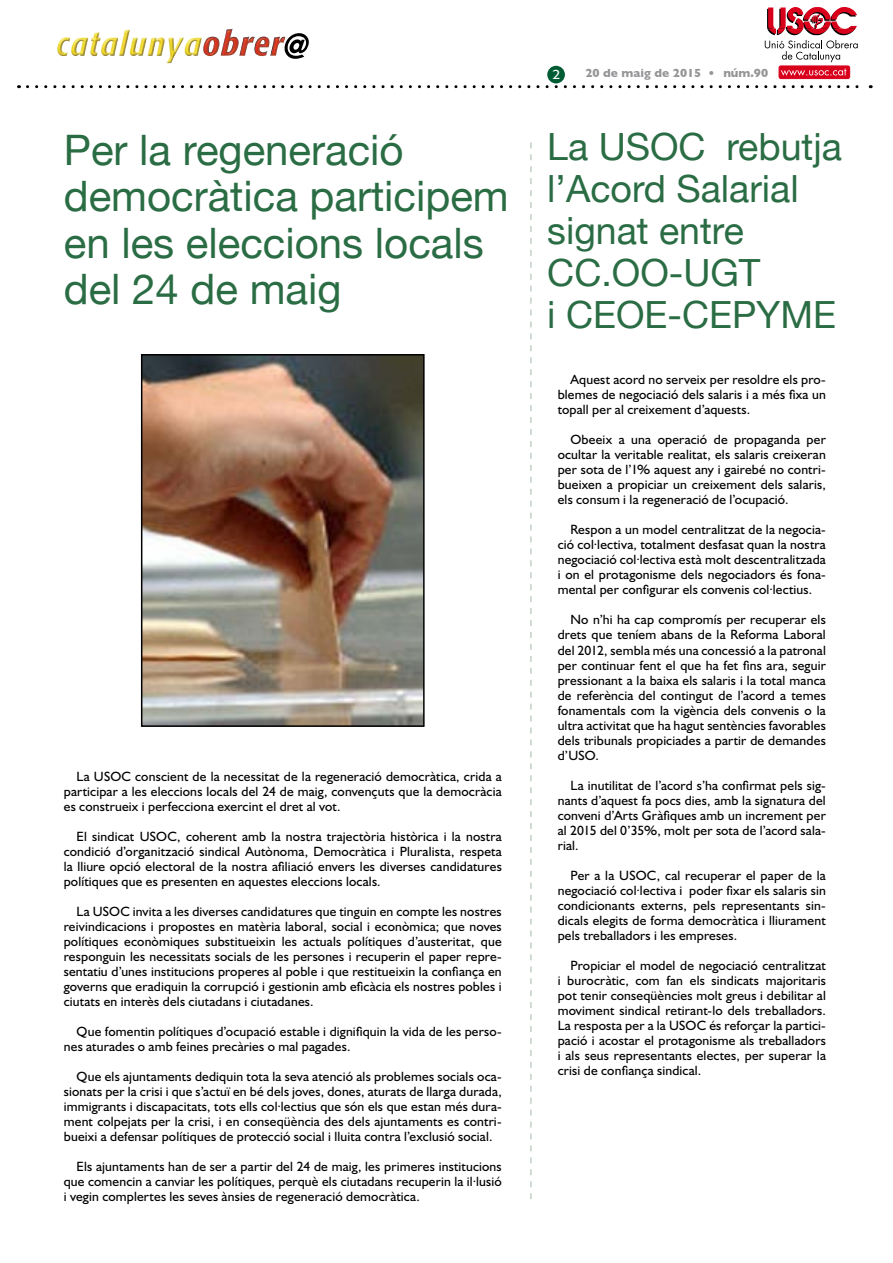
<style>
.page{position:relative;width:893px;height:1263px;background:#fff}
.page>*{position:absolute;margin:0;border:0;box-sizing:border-box;transform-origin:0 0}
.t1{font:42px/46.5px "Helvetica Neue";color:#2a6c43}
.t2{font:37.5px/42px "Helvetica Neue";color:#2a6c43}
.t3{font:13.5px/15px "Humanist 521 BT";letter-spacing:.015em;color:#000;text-align:justify}
.t4{font:13.5px "Formata";color:#fff}
.t5{font:700 12px "Gill Sans";color:#949597}
</style>
<div class="page">
<img style="left:203px;top:29px;width:81px;height:27px">
<svg style="left:284px;top:33px;width:25px;height:26px"></svg>
<img style="left:57px;top:29px;width:128px;height:34px">
<div style="left:548px;top:67px;width:16px;height:16px;background:#005c32;border-radius:50%"></div>
<div style="left:547px;top:66px;width:18px;height:17px;border:2px solid #005c32;border-radius:50%"></div>
<svg style="left:765px;top:7px;width:93px;height:55px"></svg>
<div style="left:779px;top:66px;width:71px;height:13px;background:#d9001c;border-radius:2px"></div>
<div style="left:779px;top:66px;width:71px;height:13px;border:1px solid #d9001c;border-radius:2px"></div>
<svg style="left:781px;top:69px;width:65px;height:7px"></svg>
<svg style="left:27px;top:85px;width:844px;height:3px"></svg>
<svg style="left:530px;top:142px;width:2px;height:1057px"></svg>
<img style="left:143px;top:356px;width:280px;height:369px">
<div style="left:141px;top:354px;width:284px;height:373px;border:1px solid #000"></div>
<h1 class="t1" style="left:64px;top:126px;width:446px">Per la regeneració democràtica participem en les eleccions locals del 24 de maig</h1>
<p class="t3" style="left:64px;top:768px;width:439px;text-indent:13px">La USOC conscient de la necessitat de la regeneració democràtica, crida a participar a les eleccions locals del 24 de maig, convençuts que la democràcia es construeix i perfecciona exercint el dret al vot.</p>
<p class="t3" style="left:64px;top:828px;width:440px;text-indent:13px">El sindicat USOC, coherent amb la nostra trajectòria històrica i la nostra condició d’organització sindical Autònoma, Democràtica i Pluralista, respeta la lliure opció electoral de la nostra afiliació envers les diverses candidatures polítiques que es presenten en aquestes eleccions locals.</p>
<p class="t3" style="left:64px;top:903px;width:439px;text-indent:13px">La USOC invita a les diverses candidatures que tinguin en compte les nostres reivindicacions i propostes en matèria laboral, social i econòmica; que noves polítiques econòmiques substitueixin les actuals polítiques d’austeritat, que responguin les necessitats socials de les persones i recuperin el paper repre&shy;sentatiu d’unes institucions properes al poble i que restitueixin la confiança en governs que eradiquin la corrupció i gestionin amb eficàcia els nostres pobles i ciutats en interès dels ciutadans i ciutadanes.</p>
<p class="t3" style="left:64px;top:1023px;width:439px;text-indent:13px">Que fomentin polítiques d’ocupació estable i dignifiquin la vida de les perso&shy;nes aturades o amb feines precàries o mal pagades.</p>
<p class="t3" style="left:64px;top:1068px;width:440px;text-indent:13px">Que els ajuntaments dediquin tota la seva atenció als problemes socials oca&shy;sionats per la crisi i que s’actuï en bé dels joves, dones, aturats de llarga durada, immigrants i discapacitats, tots ells col·lectius que són els que estan més dura&shy;ment colpejats per la crisi, i en conseqüència des dels ajuntaments es contri&shy;bueixi a defensar polítiques de protecció social i lluita contra l’exclusió social.</p>
<p class="t3" style="left:64px;top:1158px;width:439px;text-indent:13px">Els ajuntaments han de ser a partir del 24 de maig, les primeres institucions que comencin a canviar les polítiques, perquè els ciutadans recuperin la il·lusió i vegin complertes les seves ànsies de regeneració democràtica.</p>
<p class="t4" style="left:552px;top:66px;width:9px">2</p>
<p class="t5" style="left:585px;top:66px;width:184px">20 de maig de 2015 • núm.90</p>
<h2 class="t2" style="left:547px;top:126px;width:296px">La USOC rebutja l’Acord Salarial signat entre<br>CC.OO-UGT<br>i CEOE-CEPYME</h2>
<p class="t3" style="left:558px;top:372px;width:270px;text-indent:13px">Aquest acord no serveix per resoldre els pro&shy;blemes de negociació dels salaris i a més fixa un topall per al creixement d’aquests.</p>
<p class="t3" style="left:558px;top:432px;width:270px;text-indent:13px">Obeeix a una operació de propaganda per ocultar la veritable realitat, els salaris creixeran per sota de l’1% aquest any i gairebé no contri&shy;bueixen a propiciar un creixement dels salaris, els consum i la regeneració de l’ocupació.</p>
<p class="t3" style="left:558px;top:522px;width:270px;text-indent:13px">Respon a un model centralitzat de la negocia&shy;ció col·lectiva, totalment desfasat quan la nostra negociació col·lectiva està molt descentralitzada i on el protagonisme dels negociadors és fona&shy;mental per configurar els convenis col·lectius.</p>
<p class="t3" style="left:558px;top:612px;width:270px;text-indent:13px">No n’hi ha cap compromís per recuperar els drets que teníem abans de la Reforma Laboral del 2012, sembla més una concessió a la patronal per continuar fent el que ha fet fins ara, seguir pressionant a la baixa els salaris i la total manca de referència del contingut de l’acord a temes fonamentals com la vigència dels convenis o la ultra activitat que ha hagut sentències favorables dels tribunals propiciades a partir de demandes d’USO.</p>
<p class="t3" style="left:558px;top:777px;width:270px;text-indent:13px">La inutilitat de l’acord s’ha confirmat pels sig&shy;nants d’aquest fa pocs dies, amb la signatura del conveni d’Arts Gràfiques amb un increment per al 2015 del 0’35%, molt per sota de l’acord sala&shy;rial.</p>
<p class="t3" style="left:558px;top:867px;width:270px;text-indent:13px">Per a la USOC, cal recuperar el paper de la negociació col·lectiva i poder fixar els salaris sin condicionants externs, pels representants sin&shy;dicals elegits de forma democràtica i lliurament pels treballadors i les empreses.</p>
<p class="t3" style="left:558px;top:957px;width:270px;text-indent:13px">Propiciar el model de negociació centralitzat i burocràtic, com fan els sindicats majoritaris pot tenir conseqüències molt greus i debilitar al moviment sindical retirant-lo dels treballadors.<br>La resposta per a la USOC és reforçar la partici&shy;pació i acostar el protagonisme als treballadors i als seus representants electes, per superar la crisi de confiança sindical.</p>
</div>
